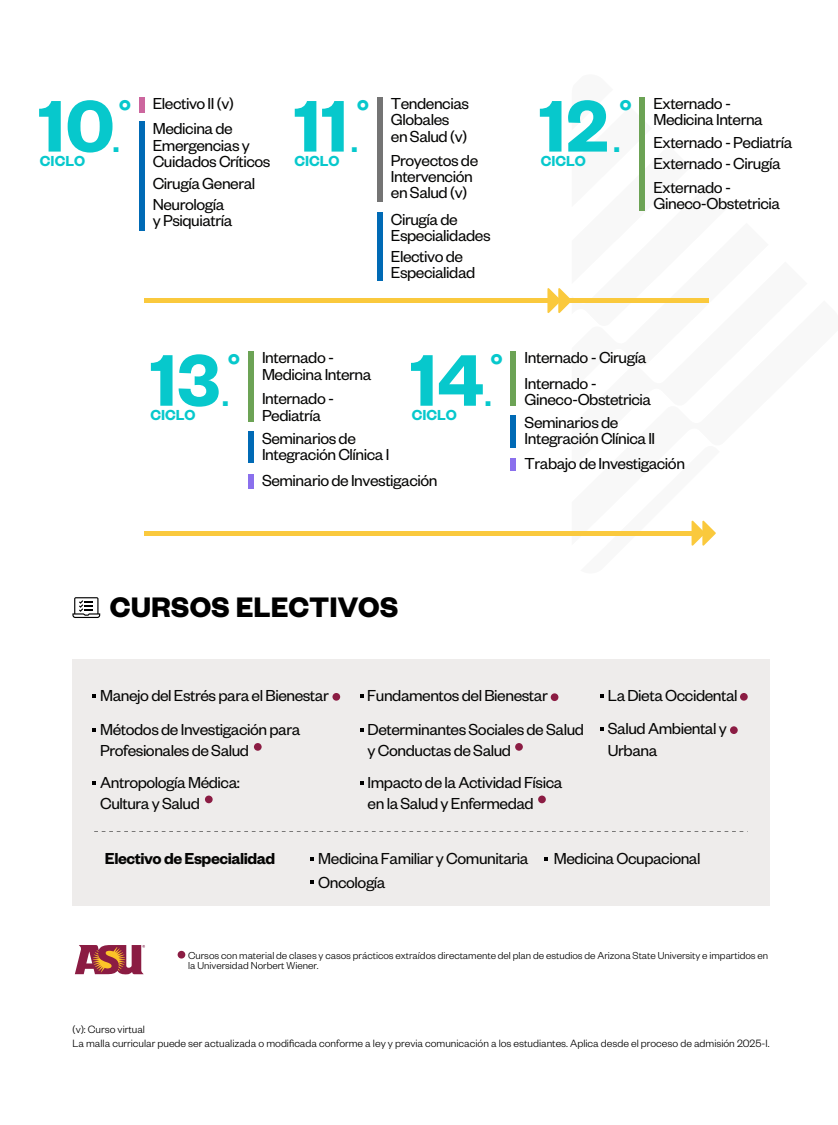
<style>
.page{position:relative;width:838px;height:1125px;background:#fff}
.page>*{position:absolute;margin:0;border:0;box-sizing:border-box;transform-origin:0 0}
.t1{font:600 80.12px "Founders Grotesk";color:#07c8cc}
.t2{font:600 36px "Founders Grotesk";color:#07c8cc}
.t3{font:700 31px "Founders Grotesk";color:#000}
.t4{font:600 30.38px "Founders Grotesk";color:#07c8cc}
.t5{font:17.5px/16.2px "Founders Grotesk";letter-spacing:-.025em;color:#050504}
.t6{font:600 17.5px "Founders Grotesk";letter-spacing:-.025em;color:#050504}
.t7{font:600 16px "Founders Grotesk";color:#07c8cc}
.t8{font:300 11.62px/14px "Founders Grotesk";color:#000}
.t9{font:300 11.12px/10.6px "Founders Grotesk";color:#000}
</style>
<div class="page">
<div style="left:139px;top:97px;width:5px;height:16px;background:#cc669e"></div>
<div style="left:139px;top:121px;width:5px;height:110px;background:#006ab5"></div>
<div style="left:377px;top:97px;width:5px;height:54px;background:#747474"></div>
<div style="left:377px;top:213px;width:5px;height:68px;background:#006ab5"></div>
<div style="left:377px;top:146px;width:5px;height:56px;background:#747474"></div>
<div style="left:248px;top:352px;width:5px;height:70px;background:#6ca355"></div>
<div style="left:248px;top:432px;width:5px;height:31px;background:#006ab5"></div>
<div style="left:248px;top:474px;width:5px;height:15px;background:#8a70ed"></div>
<div style="left:510px;top:352px;width:6px;height:54px;background:#6ca355"></div>
<div style="left:510px;top:416px;width:6px;height:32px;background:#006ab5"></div>
<div style="left:510px;top:458px;width:6px;height:13px;background:#8a70ed"></div>
<svg style="left:547px;top:97px;width:98px;height:216px"></svg>
<div style="left:145px;top:298px;width:564px;height:5px;background:#fac93d"></div>
<svg style="left:691px;top:520px;width:25px;height:26px"></svg>
<div style="left:145px;top:531px;width:564px;height:5px;background:#fac93d"></div>
<div style="left:73px;top:659px;width:696px;height:246px;background:#eeeceb"></div>
<svg style="left:92px;top:694px;width:4px;height:4px"></svg>
<svg style="left:360px;top:694px;width:3px;height:4px"></svg>
<div style="left:550px;top:693px;width:8px;height:8px;background:#8b1c43;border-radius:50%"></div>
<div style="left:332px;top:693px;width:8px;height:8px;background:#8b1c43;border-radius:50%"></div>
<div style="left:740px;top:693px;width:7px;height:8px;background:#8b1c43;border-radius:50%"></div>
<svg style="left:600px;top:694px;width:4px;height:4px"></svg>
<div style="left:730px;top:726px;width:7px;height:8px;background:#8b1c43;border-radius:50%"></div>
<svg style="left:600px;top:727px;width:4px;height:4px"></svg>
<div style="left:254px;top:743px;width:7px;height:8px;background:#8b1c43;border-radius:50%"></div>
<svg style="left:92px;top:728px;width:4px;height:4px"></svg>
<div style="left:515px;top:743px;width:8px;height:8px;background:#8b1c43;border-radius:50%"></div>
<svg style="left:360px;top:728px;width:4px;height:4px"></svg>
<div style="left:205px;top:796px;width:8px;height:7px;background:#8b1c43;border-radius:50%"></div>
<svg style="left:92px;top:781px;width:4px;height:3px"></svg>
<div style="left:538px;top:796px;width:8px;height:7px;background:#8b1c43;border-radius:50%"></div>
<svg style="left:360px;top:781px;width:4px;height:3px"></svg>
<svg style="left:310px;top:857px;width:4px;height:4px"></svg>
<svg style="left:544px;top:857px;width:3px;height:4px"></svg>
<svg style="left:310px;top:880px;width:4px;height:4px"></svg>
<svg style="left:94px;top:831px;width:650px;height:1px"></svg>
<svg style="left:72px;top:597px;width:28px;height:21px"></svg>
<div style="left:178px;top:951px;width:7px;height:8px;background:#8b1c43;border-radius:50%"></div>
<svg style="left:75px;top:945px;width:70px;height:30px"></svg>
<h2 class="t2" style="left:118px;top:89px;width:15px">°</h2>
<h1 class="t1" style="left:38px;top:75px;width:78px">10</h1>
<h3 class="t4" style="left:113px;top:123px;width:8px">.</h3>
<p class="t7" style="left:40px;top:150px;width:47px">CICLO</p>
<p class="t5" style="left:153px;top:90px;width:83px;line-height:25.1px">Electivo II (v)<br>Medicina de</p>
<p class="t5" style="left:153px;top:136px;width:119px">Emergencias y<br>Cuidados Críticos</p>
<p class="t5" style="left:153px;top:172px;width:104px;line-height:21.1px">Cirugía General<br>Neurología</p>
<p class="t5" style="left:153px;top:211px;width:81px">y Psiquiatría</p>
<h1 class="t1" style="left:294px;top:75px;width:56px">11</h1>
<p class="t7" style="left:294px;top:150px;width:47px">CICLO</p>
<h2 class="t2" style="left:356px;top:89px;width:15px">°</h2>
<h3 class="t4" style="left:351px;top:123px;width:8px">.</h3>
<p class="t5" style="left:391px;top:95px;width:80px">Tendencias<br>Globales en Salud (v)</p>
<p class="t5" style="left:391px;top:151px;width:89px">Proyectos de<br>Intervención en Salud (v)</p>
<p class="t5" style="left:391px;top:210px;width:101px">Cirugía de<br>Especialidades</p>
<p class="t5" style="left:391px;top:247px;width:86px">Electivo de<br>Especialidad</p>
<h2 class="t2" style="left:619px;top:89px;width:15px">°</h2>
<h1 class="t1" style="left:539px;top:75px;width:70px">12</h1>
<h3 class="t4" style="left:613px;top:123px;width:8px">.</h3>
<p class="t7" style="left:540px;top:150px;width:47px">CICLO</p>
<p class="t5" style="left:653px;top:95px;width:111px">Externado -<br>Medicina Interna</p>
<p class="t5" style="left:653px;top:131px;width:140px;line-height:21.5px">Externado - Pediatría<br>Externado - Cirugía</p>
<p class="t5" style="left:653px;top:178px;width:128px">Externado -<br>Gineco-Obstetricia</p>
<h2 class="t2" style="left:228px;top:343px;width:15px">°</h2>
<h1 class="t1" style="left:150px;top:329px;width:72px">13</h1>
<h3 class="t4" style="left:222px;top:377px;width:8px">.</h3>
<p class="t7" style="left:150px;top:405px;width:47px">CICLO</p>
<p class="t5" style="left:262px;top:349px;width:111px">Internado -<br>Medicina Interna</p>
<p class="t5" style="left:262px;top:390px;width:74px">Internado -<br>Pediatría</p>
<h2 class="t2" style="left:490px;top:343px;width:15px">°</h2>
<h1 class="t1" style="left:410px;top:329px;width:75px">14</h1>
<h3 class="t4" style="left:484px;top:377px;width:8px">.</h3>
<p class="t7" style="left:412px;top:405px;width:47px">CICLO</p>
<p class="t5" style="left:262px;top:429px;width:129px">Seminarios de<br>Integración Clínica I</p>
<p class="t5" style="left:262px;top:471px;width:177px">Seminario de Investigación</p>
<p class="t5" style="left:524px;top:349px;width:123px">Internado - Cirugía</p>
<p class="t5" style="left:524px;top:374px;width:128px">Internado -<br>Gineco-Obstetricia</p>
<p class="t5" style="left:524px;top:413px;width:132px">Seminarios de<br>Integración Clínica II</p>
<p class="t5" style="left:524px;top:455px;width:162px">Trabajo de Investigación</p>
<h3 class="t3" style="left:110px;top:587px;width:290px">CURSOS ELECTIVOS</h3>
<p class="t5" style="left:100px;top:686px;width:230px">Manejo del Estrés para el Bienestar</p>
<p class="t5" style="left:367px;top:687px;width:182px">Fundamentos del Bienestar</p>
<p class="t5" style="left:608px;top:678px;width:131px;line-height:33.4px">La Dieta Occidental<br>Salud Ambiental y</p>
<p class="t5" style="left:608px;top:741px;width:51px">Urbana</p>
<p class="t5" style="left:100px;top:718px;width:202px;line-height:21.2px">Métodos de Investigación para<br>Profesionales de Salud</p>
<p class="t5" style="left:367px;top:718px;width:218px;line-height:21.2px">Determinantes Sociales de Salud y Conductas de Salud</p>
<p class="t5" style="left:100px;top:770px;width:141px;line-height:21.2px">Antropología Médica:<br>Cultura y Salud</p>
<p class="t5" style="left:367px;top:770px;width:196px;line-height:21.2px">Impacto de la Actividad Física en la Salud y Enfermedad</p>
<p class="t6" style="left:105px;top:847px;width:172px">Electivo de Especialidad</p>
<p class="t5" style="left:318px;top:846px;width:212px;line-height:23.5px">Medicina Familiar y Comunitaria<br>Oncología</p>
<p class="t5" style="left:554px;top:850px;width:148px">Medicina Ocupacional</p>
<p class="t9" style="left:188px;top:949px;width:581px">Cursos con material de clases y casos prácticos extraídos directamente del plan de estudios de Arizona State University e impartidos en la Universidad Norbert Wiener.</p>
<p class="t8" style="left:72px;top:1022px;width:698px">(v): Curso virtual<br>La malla curricular puede ser actualizada o modificada conforme a ley y previa comunicación a los estudiantes. Aplica desde el proceso de admisión 2025-I.</p>
</div>
